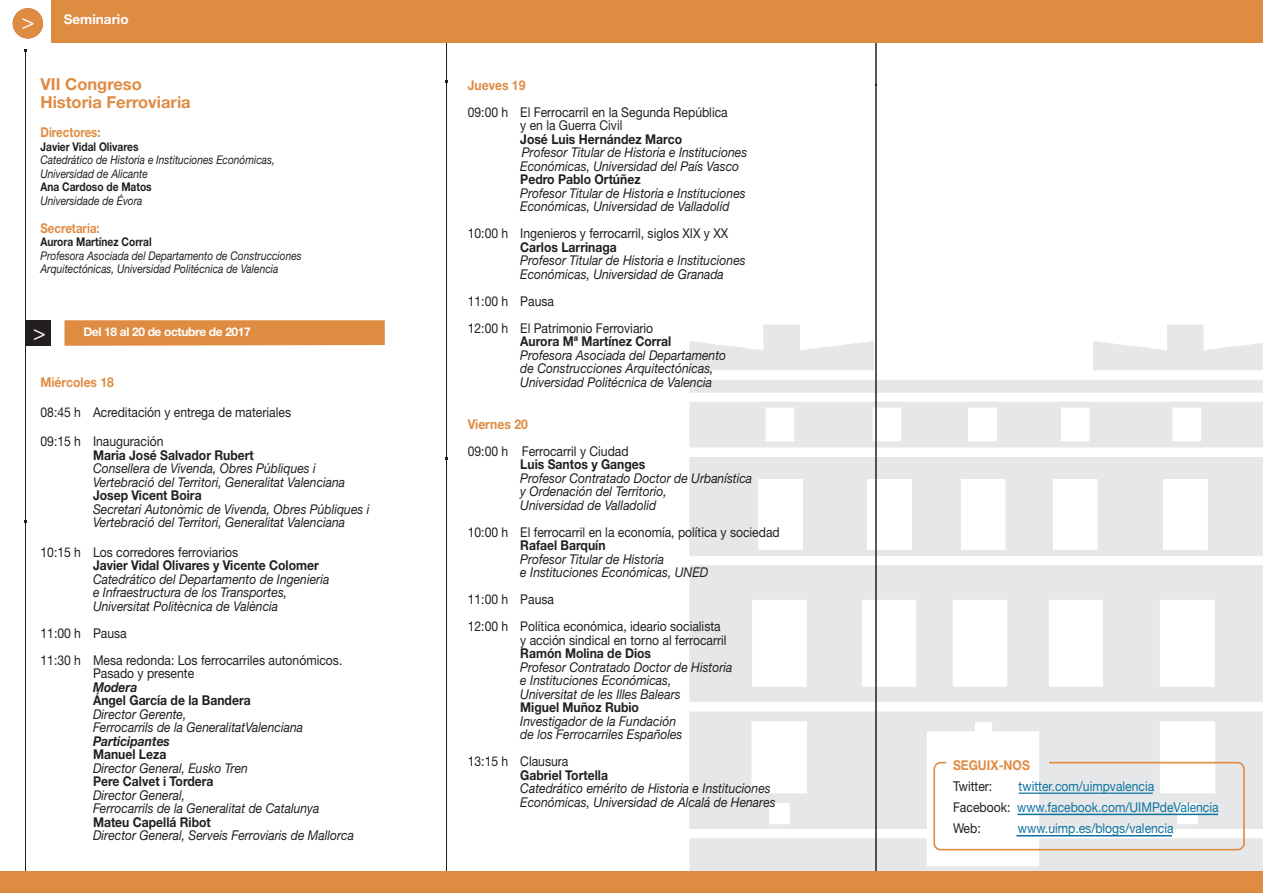
<style>
.page{position:relative;width:1263px;height:893px;background:#fff}
.page>*{position:absolute;margin:0;border:0;box-sizing:border-box;transform-origin:0 0}
.t1{font:italic 21px "Helvetica Neue";color:#fff}
.t2{font:700 16.5px/18px "Helvetica Neue";color:#df8c43}
.t3{font:italic 13.5px/13.5px "Helvetica Neue";color:#231f20;scale:.9 1}
.t4{font:13.5px/27px "Helvetica Neue";color:#231f20;scale:.9 1}
.t5{font:700 13.5px "Helvetica Neue";color:#231f20;scale:.9 1}
.t6{font:13.5px/21px "Helvetica Neue";color:#0e739e;scale:.9 1}
.t7{font:700 13.5px "Helvetica Neue";color:#df8c43;scale:.9 1}
.t8{font:700 13.5px "Helvetica Neue";color:#df8c43;scale:.85 1}
.t9{font:italic 700 13.5px "Helvetica Neue";color:#231f20;scale:.9 1}
.t10{font:700 13.5px "Helvetica Neue";color:#fff}
.t11{font:italic 12px/13.5px "Helvetica Neue";color:#231f20;scale:.85 1}
.t12{font:700 12px "Helvetica Neue";color:#231f20;scale:.85 1}
.t13{font:700 12px "Helvetica Neue";letter-spacing:-.03em;color:#fff}
.s1{color:#231f20}
</style>
<div class="page">
<img style="left:681px;top:319px;width:582px;height:553px">
<hr style="left:876px;top:36px;width:1px;height:846px;background:#231f20">
<hr style="left:446px;top:37px;width:1px;height:847px;background:#231f20">
<div style="left:51px;top:0;width:1212px;height:43px;background:#df8c43"></div>
<div style="left:13px;top:8px;width:30px;height:30px;background:#df8c43;border-radius:50%"></div>
<hr style="left:25px;top:51px;width:1px;height:826px;background:#231f20">
<div style="left:25px;top:320px;width:26px;height:26px;background:#231f20"></div>
<svg style="left:64px;top:320px;width:321px;height:26px;background:#e09049"></svg>
<div style="left:0;top:872px;width:1263px;height:21px;background:#df8c43"></div>
<div style="left:933px;top:762px;width:312px;height:88px;border:2px solid #df8c43;border-radius:6px"></div>
<hr style="left:1017px;top:814px;width:201px;height:1px;background:#0e739e">
<hr style="left:1016px;top:835px;width:156px;height:1px;background:#0e739e">
<hr style="left:1019px;top:793px;width:134px;height:1px;background:#0e739e">
<h1 class="t1" style="left:22px;top:9px;width:14px">&gt;</h1>
<p class="t10" style="left:64px;top:11px;width:66px">Seminario</p>
<p class="t2" style="left:40px;top:75px;width:152px">VII Congreso<br>Historia Ferroviaria</p>
<p class="t8" style="left:41px;top:124px;width:72px">Directores:</p>
<p class="t12" style="left:41px;top:139px;width:117px">Javier Vidal Olivares</p>
<p class="t11" style="left:41px;top:153px;width:277px">Catedrático de Historia e Instituciones Económicas,<br>Universidad de Alicante</p>
<p class="t12" style="left:41px;top:180px;width:132px">Ana Cardoso de Matos</p>
<p class="t11" style="left:41px;top:194px;width:122px">Universidade de Évora</p>
<p class="t8" style="left:41px;top:220px;width:71px">Secretaria:</p>
<p class="t12" style="left:41px;top:235px;width:132px">Aurora Martínez Corral</p>
<p class="t11" style="left:41px;top:249px;width:309px">Profesora Asociada del Departamento de Construcciones<br>Arquitectónicas, Universidad Politécnica de Valencia</p>
<h1 class="t1" style="left:33px;top:320px;width:14px">&gt;</h1>
<p class="t13" style="left:83px;top:325px;width:169px">Del 18 al 20 de octubre de 2017</p>
<p class="t7" style="left:40px;top:374px;width:83px">Miércoles 18</p>
<p class="t4" style="left:40px;top:398px;width:280px">08:45 h Acreditación y entrega de materiales</p>
<p class="t4" style="left:40px;top:428px;width:138px">09:15 h Inauguración</p>
<p class="t5" style="left:93px;top:447px;width:180px">Maria José Salvador Rubert</p>
<p class="t3" style="left:93px;top:461px;width:282px">Consellera de Vivenda, Obres Públiques i<br>Vertebració del Territori, Generalitat Valenciana</p>
<p class="t5" style="left:93px;top:487px;width:122px">Josep Vicent Boira</p>
<p class="t3" style="left:93px;top:502px;width:309px">Secretari Autonòmic de Vivenda, Obres Públiques i<br>Vertebració del Territori, Generalitat Valenciana</p>
<p class="t4" style="left:41px;top:538px;width:221px">10:15 h Los corredores ferroviarios</p>
<p class="t5" style="left:93px;top:557px;width:252px">Javier Vidal Olivares y Vicente Colomer</p>
<p class="t3" style="left:93px;top:572px;width:264px">Catedrático del Departamento de Ingenieria e Infraestructura de los Transportes,<br>Universitat Politècnica de València</p>
<p class="t4" style="left:40px;top:619px;width:337px">11:00 h Pausa<br>11:30 h Mesa redonda: Los ferrocarriles autonómicos.</p>
<p class="t4" style="left:93px;top:660px;width:114px">Pasado y presente</p>
<p class="t9" style="left:93px;top:679px;width:51px">Modera</p>
<p class="t5" style="left:93px;top:692px;width:177px">Ángel García de la Bandera</p>
<p class="t3" style="left:93px;top:707px;width:235px">Director Gerente,<br>Ferrocarrils de la GeneralitatValenciana</p>
<p class="t9" style="left:93px;top:733px;width:87px">Participantes</p>
<p class="t5" style="left:93px;top:746px;width:83px">Manuel Leza</p>
<p class="t3" style="left:93px;top:761px;width:174px">Director General, Eusko Tren</p>
<p class="t5" style="left:93px;top:773px;width:136px">Pere Calvet i Tordera</p>
<p class="t3" style="left:93px;top:788px;width:253px">Director General,<br>Ferrocarrils de la Generalitat de Catalunya</p>
<p class="t5" style="left:93px;top:814px;width:132px">Mateu Capellá Ribot</p>
<p class="t3" style="left:93px;top:829px;width:292px">Director General, Serveis Ferroviaris de Mallorca</p>
<p class="t7" style="left:468px;top:76px;width:66px">Jueves 19</p>
<p class="t4" style="left:520px;top:105px;width:232px;line-height:13.5px;text-indent:-52px">09:00 h El Ferrocarril en la Segunda República y en la Guerra Civil</p>
<p class="t5" style="left:520px;top:130px;width:181px">José Luis Hernández Marco</p>
<p class="t3" style="left:520px;top:145px;width:254px">Profesor Titular de Historia e Instituciones<br>Económicas, Universidad del País Vasco</p>
<p class="t5" style="left:520px;top:171px;width:135px">Pedro Pablo Ortúñez</p>
<p class="t3" style="left:520px;top:186px;width:252px">Profesor Titular de Historia e Instituciones<br>Económicas, Universidad de Valladolid</p>
<p class="t4" style="left:468px;top:220px;width:291px">10:00 h Ingenieros y ferrocarril, siglos XIX y XX</p>
<p class="t5" style="left:520px;top:238px;width:109px">Carlos Larrinaga</p>
<p class="t3" style="left:520px;top:253px;width:252px">Profesor Titular de Historia e Instituciones<br>Económicas, Universidad de Granada</p>
<p class="t4" style="left:468px;top:287px;width:208px">11:00 h Pausa<br>12:00 h El Patrimonio Ferroviario</p>
<p class="t5" style="left:520px;top:333px;width:169px">Aurora Mª Martínez Corral</p>
<p class="t3" style="left:520px;top:348px;width:230px">Profesora Asociada del Departamento de Construcciones Arquitectónicas,<br>Universidad Politécnica de Valencia</p>
<p class="t7" style="left:468px;top:415px;width:68px">Viernes 20</p>
<p class="t4" style="left:468px;top:437px;width:180px">09:00 h Ferrocarril y Ciudad</p>
<p class="t5" style="left:520px;top:456px;width:141px">Luis Santos y Ganges</p>
<p class="t3" style="left:520px;top:471px;width:259px">Profesor Contratado Doctor de Urbanística y Ordenación del Territorio,<br>Universidad de Valladolid</p>
<p class="t4" style="left:468px;top:518px;width:348px">10:00 h El ferrocarril en la economía, política y sociedad</p>
<p class="t5" style="left:520px;top:537px;width:96px">Rafael Barquín</p>
<p class="t3" style="left:520px;top:552px;width:211px">Profesor Titular de Historia<br>e Instituciones Económicas, UNED</p>
<p class="t4" style="left:468px;top:586px;width:283px">11:00 h Pausa<br>12:00 h Política económica, ideario socialista</p>
<p class="t4" style="left:520px;top:626px;width:231px">y acción sindical en torno al ferrocarril</p>
<p class="t5" style="left:520px;top:645px;width:147px">Ramón Molina de Dios</p>
<p class="t3" style="left:520px;top:660px;width:237px">Profesor Contratado Doctor de Historia e Instituciones Económicas,<br>Universitat de les Illes Balears</p>
<p class="t5" style="left:520px;top:699px;width:133px">Miguel Muñoz Rubio</p>
<p class="t3" style="left:520px;top:714px;width:182px">Investigador de la Fundación de los Ferrocarriles Españoles</p>
<p class="t4" style="left:468px;top:748px;width:113px">13:15 h Clausura</p>
<p class="t5" style="left:520px;top:766px;width:99px">Gabriel Tortella</p>
<p class="t3" style="left:520px;top:781px;width:285px">Catedrático emérito de Historia e Instituciones<br>Económicas, Universidad de Alcalá de Henares</p>
<p class="t7" style="left:953px;top:757px;width:87px">SEGUIX-NOS</p>
<p class="t4" style="left:953px;top:773px;width:45px">Twitter:</p>
<p class="t6" style="left:953px;top:776px;width:297px;text-indent:66px">twitter.com/uimpvalencia<br><span class="s1">Facebook:</span> www.facebook.com/UIMPdeValencia<br><span class="s1">Web:</span></p>
<p class="t6" style="left:1018px;top:818px;width:175px">www.uimp.es/blogs/valencia</p>
</div>
